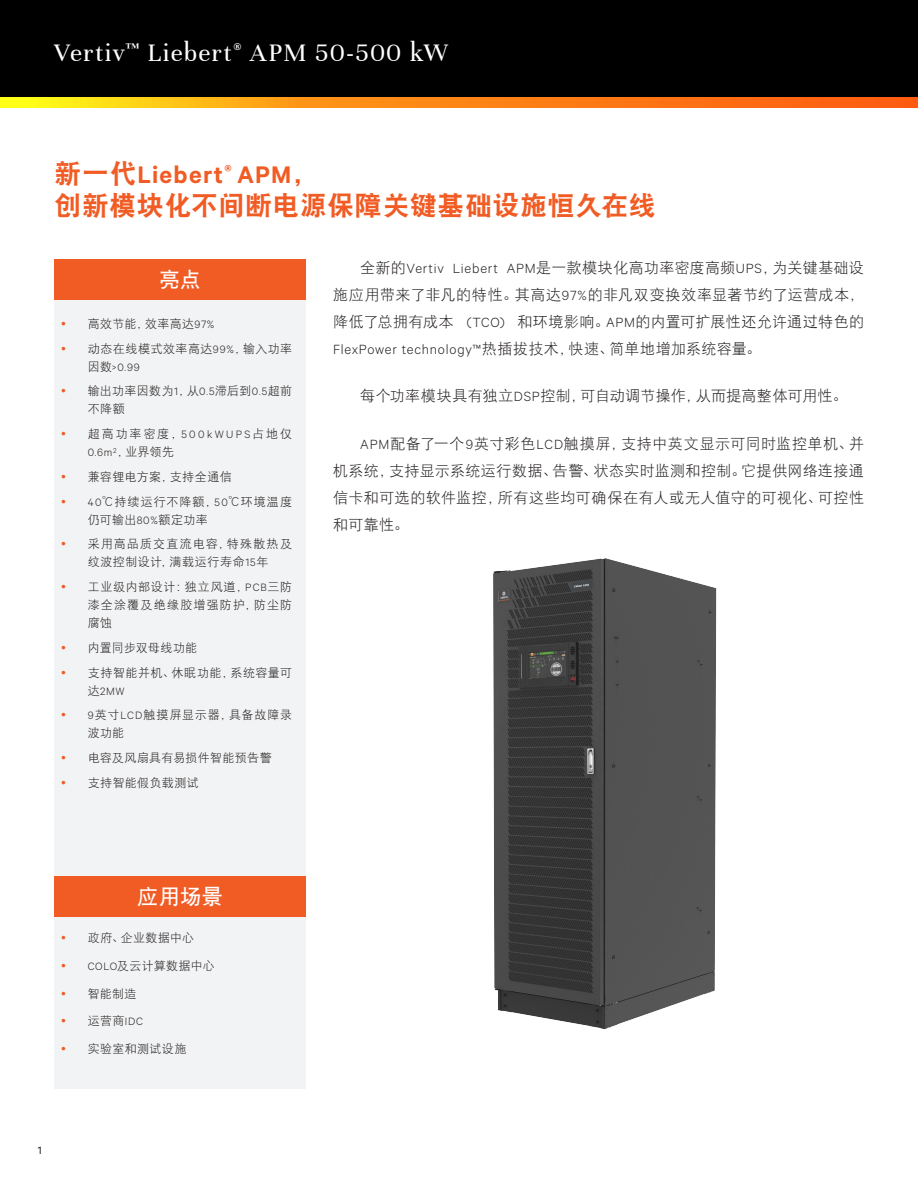
<style>
.page{position:relative;width:918px;height:1188px;background:#fff}
.page>*{position:absolute;margin:0;border:0;box-sizing:border-box;transform-origin:0 0}
.t1{font:27px "Unna";letter-spacing:.05em;color:#fff}
.t2{font:27px "DF Hei GB W9";letter-spacing:.02em;color:#f15b24}
.t3{font:600 27px "Calibre";letter-spacing:.045em;color:#f15b24}
.t4{font:21px "DFP Hei W7";letter-spacing:.02em;color:#fff}
.t5{font:15px/27px "DF Hei GB W3";letter-spacing:.025em;color:#231f20;text-align:justify}
.t6{font:12px/18px "DF Hei GB W3";letter-spacing:.045em;color:#231f20}
.t7{font:12px/18px "DF Hei GB W3";letter-spacing:.075em;color:#231f20}
.t8{font:12px/18px "DF Hei GB W3";letter-spacing:.07em;color:#231f20}
.t9{font:12px/18px "DF Hei GB W3";letter-spacing:.16em;color:#231f20}
.t10{font:12px/18px "DF Hei GB W3";letter-spacing:.065em;color:#231f20}
.t11{font:12px "DF Hei GB W3";letter-spacing:.025em;color:#231f20}
.t12{font:12px "DF Hei GB W3";letter-spacing:.01em;color:#231f20}
.t13{font:12px "Calibre";color:#231f20}
.s1{font-family:"DF Hei GB W9";font-weight:400}
.s2{font-family:"Calibre";font-weight:300}
</style>
<div class="page">
<div style="left:0;top:0;width:918px;height:98px;background:#000"></div>
<svg style="left:0;top:98px;width:918px;height:10px;background:#ff9314"></svg>
<div style="left:54px;top:260px;width:252px;height:40px;background:#f15b24"></div>
<div style="left:54px;top:300px;width:252px;height:623px;background:#f2f3f4"></div>
<div style="left:54px;top:877px;width:252px;height:40px;background:#f15b24"></div>
<div style="left:54px;top:919px;width:252px;height:170px;background:#f2f3f4"></div>
<img style="left:493px;top:558px;width:224px;height:471px">
<h1 class="t1" style="left:54px;top:37px;width:395px">Vertiv<sup>™</sup> Liebert<sup>®</sup> APM 50-500 kW</h1>
<p class="t3" style="left:54px;top:158px;width:265px"><span class="s1">新一代</span>Liebert<sup>®</sup> APM<span class="s1">，</span></p>
<p class="t2" style="left:54px;top:191px;width:603px">创新模块化不间断电源保障关键基础设施恒久在线</p>
<p class="t4" style="left:159px;top:269px;width:43px">亮点</p>
<p class="t6" style="left:88px;top:314px;width:128px">高效节能，效率高达<span class="s2">97%</span></p>
<p class="t6" style="left:88px;top:339px;width:206px">动态在线模式效率高达<span class="s2">99%</span>，输入功率因数<span class="s2">&gt;0.99</span></p>
<p class="t6" style="left:88px;top:382px;width:206px">输出功率因数为<span class="s2">1</span>，从<span class="s2">0.5</span>滞后到<span class="s2">0.5</span>超前不降额</p>
<p class="t9" style="left:88px;top:425px;width:206px">超高功率密度，<span class="s2">500kWUPS</span>占地仅<br><span class="s2">0.6m</span><sup>2</sup>，业界领先</p>
<p class="t6" style="left:88px;top:467px;width:146px">兼容锂电方案，支持全通信</p>
<p class="t8" style="left:88px;top:492px;width:206px"><span class="s2">40</span>℃持续运行不降额，<span class="s2">50</span>℃环境温度仍可输出<span class="s2">80%</span>额定功率</p>
<p class="t7" style="left:88px;top:535px;width:206px">采用高品质交直流电容，特殊散热及纹波控制设计，满载运行寿命<span class="s2">15</span>年</p>
<p class="t6" style="left:88px;top:578px;width:206px;text-align:justify">工业级内部设计：独立风道，<span class="s2">PCB</span>三防漆全涂覆及绝缘胶增强防护，防尘防腐蚀</p>
<p class="t12" style="left:88px;top:641px;width:111px">内置同步双母线功能</p>
<p class="t6" style="left:88px;top:663px;width:206px">支持智能并机、休眠功能，系统容量可达<span class="s2">2MW</span></p>
<p class="t10" style="left:88px;top:706px;width:206px"><span class="s2">9</span>英寸<span class="s2">LCD</span>触摸屏显示器，具备故障录波功能</p>
<p class="t11" style="left:88px;top:751px;width:185px">电容及风扇具有易损件智能预告警</p>
<p class="t6" style="left:88px;top:773px;width:113px">支持智能假负载测试</p>
<p class="t5" style="left:333px;top:254px;width:533px;text-indent:27px">全新的<span class="s2">Vertiv Liebert APM</span>是一款模块化高功率密度高频<span class="s2">UPS</span>，为关键基础设施应用带来了非凡的特性。其高达<span class="s2">97%</span>的非凡双变换效率显著节约了运营成本，降低了总拥有成本 <span class="s2">(TCO)</span> 和环境影响。<span class="s2">APM</span>的内置可扩展性还允许通过特色的<span class="s2">FlexPower technology™</span>热插拔技术，快速、简单地增加系统容量。</p>
<p class="t5" style="left:360px;top:382px;width:489px">每个功率模块具有独立<span class="s2">DSP</span>控制，可自动调节操作，从而提高整体可用性。</p>
<p class="t5" style="left:333px;top:429px;width:533px;text-indent:27px"><span class="s2">APM</span>配备了一个<span class="s2">9</span>英寸彩色<span class="s2">LCD</span>触摸屏，支持中英文显示可同时监控单机、并机系统，支持显示系统运行数据、告警、状态实时监测和控制。它提供网络连接通信卡和可选的软件监控，所有这些均可确保在有人或无人值守的可视化、可控性和可靠性。</p>
<p class="t13" style="left:38px;top:1143px;width:5px">1</p>
<p class="t4" style="left:137px;top:886px;width:87px">应用场景</p>
<p class="t6" style="left:88px;top:928px;width:108px">政府、企业数据中心</p>
<p class="t6" style="left:88px;top:956px;width:129px"><span class="s2">COLO</span>及云计算数据中心</p>
<p class="t6" style="left:88px;top:984px;width:50px">智能制造</p>
<p class="t6" style="left:88px;top:1012px;width:57px">运营商<span class="s2">IDC</span></p>
<p class="t6" style="left:88px;top:1040px;width:101px">实验室和测试设施</p>
</div>
